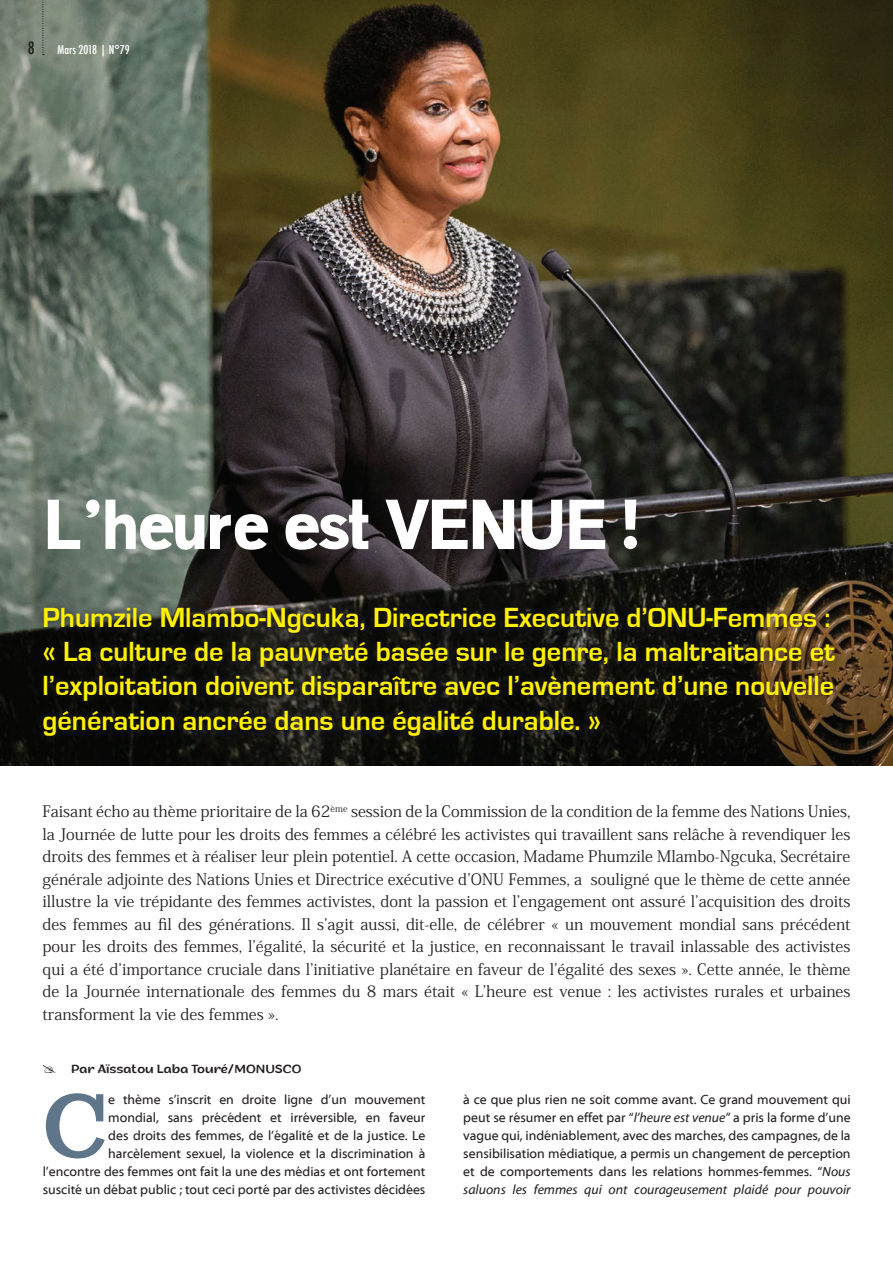
<style>
.page{position:relative;width:893px;height:1263px;background:#fff}
.page>*{position:absolute;margin:0;border:0;box-sizing:border-box;transform-origin:0 0}
.t1{font:90.45px "Ghostlight";color:#5f758a}
.t2{font:67.5px "Maximum Impact";color:#fff}
.t3{font:700 28.5px/34.2px "Eurostile";color:#fff101}
.t4{font:500 condensed 16.5px "Futura";color:#231f20}
.t5{font:15.75px/22.5px "Koz Min Pr 6 N";color:#231f20;text-align:justify}
.t6{font:13.35px/18px "Myriad Web Pro";color:#231f20;text-align:right}
.t7{font:12px "Arturo Trial";color:#231f20}
.t8{font:500 condensed 12px "Futura";color:#fff}
.s1{font-style:italic}
</style>
<div class="page">
<img style="left:0;top:0;width:893px;height:765px">
<div style="left:36px;top:600px;width:809px;height:145px;background:#231f20;opacity:.75"></div>
<svg style="left:42px;top:0;width:2px;height:55px"></svg>
<p class="t4" style="left:28px;top:37px;width:8px">8</p>
<p class="t8" style="left:58px;top:42px;width:74px">Mars 2018 | N°79</p>
<h2 class="t2" style="left:43px;top:483px;width:596px">L’heure est VENUE !</h2>
<p class="t3" style="left:43px;top:601px;width:794px">Phumzile Mlambo-Ngcuka, Directrice Executive d’ONU-Femmes : « La culture de la pauvreté basée sur le genre, la maltraitance et l’exploitation doivent disparaître avec l’avènement d’une nouvelle génération ancrée dans une égalité durable. »</p>
<p class="t5" style="left:43px;top:801px;width:809px">Faisant écho au thème prioritaire de la 62<sup>ème</sup> session de la Commission de la condition de la femme des Nations Unies, la Journée de lutte pour les droits des femmes a célébré les activistes qui travaillent sans relâche à revendiquer les droits des femmes et à réaliser leur plein potentiel. A cette occasion, Madame Phumzile Mlambo-Ngcuka, Secrétaire générale adjointe des Nations Unies et Directrice exécutive d’ONU Femmes, a souligné que le thème de cette année illustre la vie trépidante des femmes activistes, dont la passion et l’engagement ont assuré l’acquisition des droits des femmes au fil des générations. Il s’agit aussi, dit-elle, de célébrer « un mouvement mondial sans précédent pour les droits des femmes, l’égalité, la sécurité et la justice, en reconnaissant le travail inlassable des activistes qui a été d’importance cruciale dans l’initiative planétaire en faveur de l’égalité des sexes ». Cette année, le thème de la Journée internationale des femmes du 8 mars était « L’heure est venue : les activistes rurales et urbaines transforment la vie des femmes ».</p>
<p class="t7" style="left:71px;top:1061px;width:232px">Par Aïssatou Laba Touré/MONUSCO</p>
<h1 class="t1" style="left:43px;top:1050px;width:67px">C</h1>
<p class="t6" style="left:43px;top:1090px;width:384px">e thème s’inscrit en droite ligne d’un mouvement<br>mondial, sans précédent et irréversible, en faveur<br>des droits des femmes, de l’égalité et de la justice. Le harcèlement sexuel, la violence et la discrimination à<br>l’encontre des femmes ont fait la une des médias et ont fortement suscité un débat public ; tout ceci porté par des activistes décidées</p>
<p class="t6" style="left:463px;top:1090px;width:389px;text-align:justify">à ce que plus rien ne soit comme avant. Ce grand mouvement qui peut se résumer en effet par “<span class="s1">l’heure est venue”</span> a pris la forme d’une vague qui, indéniablement, avec des marches, des campagnes, de la sensibilisation médiatique, a permis un changement de perception et de comportements dans les relations hommes-femmes. “<span class="s1">Nous saluons les femmes qui ont courageusement plaidé pour pouvoir</span></p>
</div>
